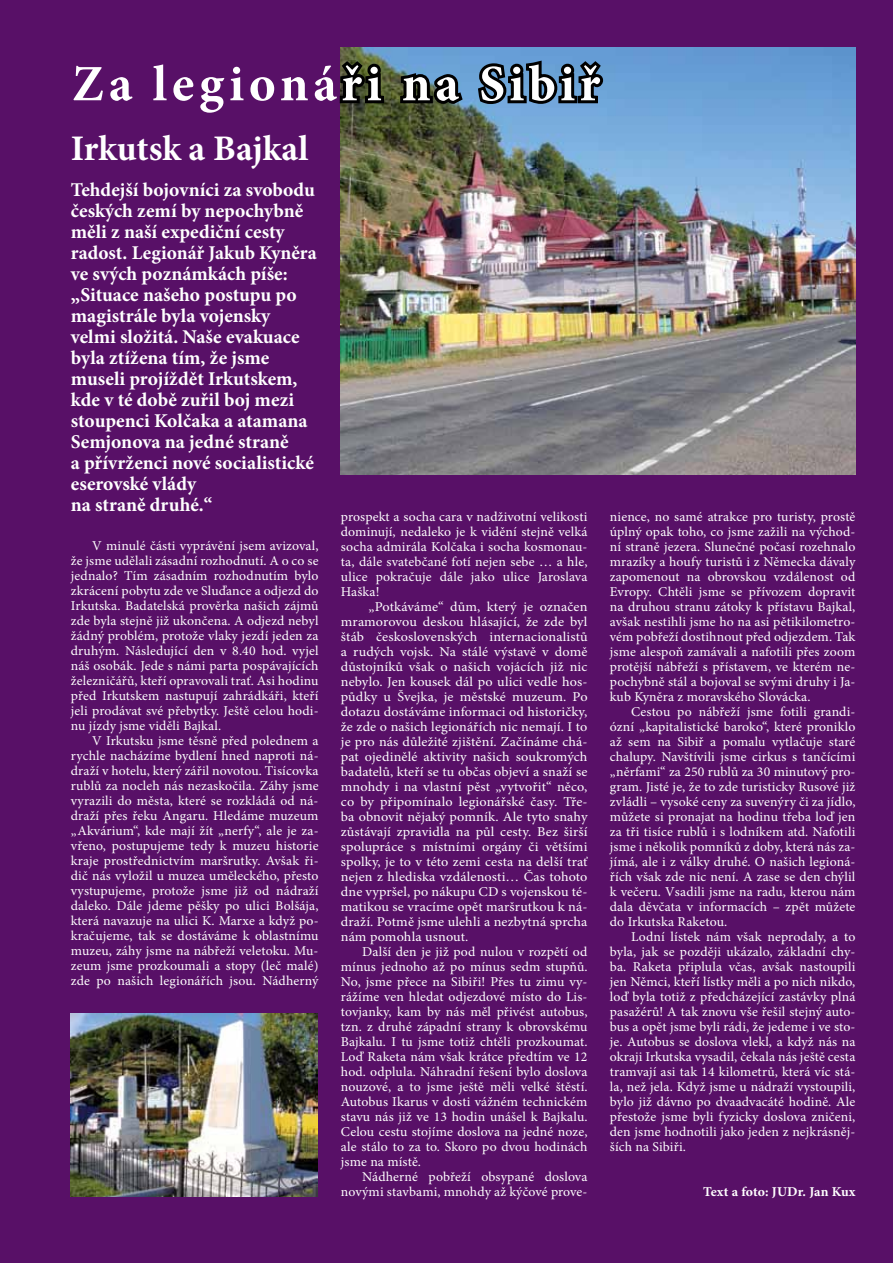
<style>
.page{position:relative;width:893px;height:1263px;background:#581067}
.page>*{position:absolute;margin:0;border:0;box-sizing:border-box;transform-origin:0 0}
.t1{font:700 51px "Minion Pro";letter-spacing:.09em;color:#fff}
.t2{font:700 36px "Minion Pro";color:#fff}
.t3{font:700 19.5px/21px "Minion Pro";color:#fff}
.t4{font:13.5px/15px "Minion Pro";letter-spacing:.01em;color:#fff;text-align:justify}
.t5{font:13.5px/15px "Minion Pro";letter-spacing:.01em;color:#fff;text-align:justify;scale:1.05 1}
.t6{font:700 13.5px "Minion Pro";letter-spacing:.005em;color:#fff}
</style>
<div class="page">
<img style="left:341px;top:47px;width:514px;height:427px">
<img style="left:71px;top:1014px;width:246px;height:183px">
<svg style="left:339px;top:57px;width:48px;height:49px;background:#292c1c"></svg>
<svg style="left:397px;top:69px;width:70px;height:38px;background:#2e3f46"></svg>
<svg style="left:475px;top:56px;width:132px;height:52px;background:#35506a"></svg>
<h1 class="t1" style="left:72px;top:48px;width:530px">Za legionáři na Sibiř</h1>
<h2 class="t2" style="left:71px;top:123px;width:239px">Irkutsk a Bajkal</h2>
<p class="t3" style="left:71px;top:179px;width:247px">Tehdejší bojovníci za svobodu českých zemí by nepochybně měli z naší expediční cesty radost. Legionář Jakub Kyněra ve svých poznámkách píše: „Situace našeho postupu po magistrále byla vojensky velmi složitá. Naše evakuace byla ztížena tím, že jsme museli projíždět Irkutskem, kde v té době zuřil boj mezi stoupenci Kolčaka a atamana<br>Semjonova na jedné straně<br>a přívrženci nové socialistické eserovské vlády<br>na straně druhé.“</p>
<p class="t4" style="left:71px;top:538px;width:249px;text-indent:21px">V minulé části vyprávění jsem avizoval, že jsme udělali zásadní rozhodnutí. A o co se jednalo? Tím zásadním rozhodnutím bylo zkrácení pobytu zde ve Sluďance a odjezd do Irkutska. Badatelská prověrka našich zájmů zde byla stejně již ukončena. A odjezd nebyl žádný problém, protože vlaky jezdí jeden za druhým. Následující den v 8.40 hod. vyjel náš osobák. Jede s námi parta pospávajících železničářů, kteří opravovali trať. Asi hodinu před Irkutskem nastupují zahrádkáři, kteří jeli prodávat své přebytky. Ještě celou hodi&shy;nu jízdy jsme viděli Bajkal.</p>
<p class="t4" style="left:71px;top:733px;width:249px;text-indent:21px">V Irkutsku jsme těsně před polednem a rychle nacházíme bydlení hned naproti ná&shy;draží v hotelu, který zářil novotou. Tisícovka rublů za nocleh nás nezaskočila. Záhy jsme vyrazili do města, které se rozkládá od ná&shy;draží přes řeku Angaru. Hledáme muzeum „Akvárium“, kde mají žít „nerfy“, ale je za&shy;vřeno, postupujeme tedy k muzeu historie kraje prostřednictvím maršrutky. Avšak ři&shy;dič nás vyložil u muzea uměleckého, přesto vystupujeme, protože jsme již od nádraží daleko. Dále jdeme pěšky po ulici Bolšája, která navazuje na ulici K. Marxe a když po&shy;kračujeme, tak se dostáváme k oblastnímu muzeu, záhy jsme na nábřeží veletoku. Mu&shy;zeum jsme prozkoumali a stopy (leč malé) zde po našich legionářích jsou. Nádherný</p>
<p class="t4" style="left:341px;top:509px;width:248px">prospekt a socha cara v nadživotní velikosti dominují, nedaleko je k vidění stejně velká socha admirála Kolčaka i socha kosmonau&shy;ta, dále svatebčané fotí nejen sebe … a hle, ulice pokračuje dále jako ulice Jaroslava Haška!</p>
<p class="t5" style="left:341px;top:599px;width:236px;text-indent:28px">„Potkáváme“ dům, který je označen mramorovou deskou hlásající, že zde byl štáb československých internacionalistů a rudých vojsk. Na stálé výstavě v domě důstojníků však o našich vojácích již nic nebylo. Jen kousek dál po ulici vedle hos&shy;půdky u Švejka, je městské muzeum. Po dotazu dostáváme informaci od historičky, že zde o našich legionářích nic nemají. I to je pro nás důležité zjištění. Začínáme chá&shy;pat ojedinělé aktivity našich soukromých badatelů, kteří se tu občas objeví a snaží se mnohdy i na vlastní pěst „vytvořit“ něco, co by připomínalo legionářské časy. Tře&shy;ba obnovit nějaký pomník. Ale tyto snahy zůstávají zpravidla na půl cesty. Bez širší spolupráce s místními orgány či většími spolky, je to v této zemi cesta na delší trať nejen z hlediska vzdálenosti… Čas tohoto dne vypršel, po nákupu CD s vojenskou té&shy;matikou se vracíme opět maršrutkou k ná&shy;draží. Potmě jsme ulehli a nezbytná sprcha nám pomohla usnout.</p>
<p class="t4" style="left:341px;top:944px;width:248px;text-indent:21px">Další den je již pod nulou v rozpětí od mínus jednoho až po mínus sedm stupňů.<br>No, jsme přece na Sibiři! Přes tu zimu vy&shy;rážíme ven hledat odjezdové místo do Lis&shy;tovjanky, kam by nás měl přivést autobus, tzn. z druhé západní strany k obrovskému Bajkalu. I tu jsme totiž chtěli prozkoumat.<br>Loď Raketa nám však krátce předtím ve 12 hod. odplula. Náhradní řešení bylo doslova nouzové, a to jsme ještě měli velké štěstí.<br>Autobus Ikarus v dosti vážném technickém stavu nás již ve 13 hodin unášel k Bajkalu.<br>Celou cestu stojíme doslova na jedné noze, ale stálo to za to. Skoro po dvou hodinách jsme na místě.</p>
<p class="t4" style="left:341px;top:1169px;width:248px;text-align:right">Nádherné pobřeží obsypané doslova novými stavbami, mnohdy až kýčové prove-</p>
<p class="t4" style="left:610px;top:509px;width:247px">nience, no samé atrakce pro turisty, prostě úplný opak toho, co jsme zažili na východ&shy;ní straně jezera. Slunečné počasí rozehnalo mrazíky a houfy turistů i z Německa dávaly zapomenout na obrovskou vzdálenost od Evropy. Chtěli jsme se přívozem dopravit na druhou stranu zátoky k přístavu Bajkal, avšak nestihli jsme ho na asi pětikilometro&shy;vém pobřeží dostihnout před odjezdem. Tak jsme alespoň zamávali a nafotili přes zoom protější nábřeží s přístavem, ve kterém ne&shy;pochybně stál a bojoval se svými druhy i Ja&shy;kub Kyněra z moravského Slovácka.</p>
<p class="t4" style="left:610px;top:704px;width:247px;text-indent:21px">Cestou po nábřeží jsme fotili grandi&shy;ózní „kapitalistické baroko“, které proniklo až sem na Sibiř a pomalu vytlačuje staré chalupy. Navštívili jsme cirkus s tančícími „něrfami“ za 250 rublů za 30 minutový pro&shy;gram. Jisté je, že to zde turisticky Rusové již zvládli – vysoké ceny za suvenýry či za jídlo, můžete si pronajat na hodinu třeba loď jen za tři tisíce rublů i s lodníkem atd. Nafotili jsme i několik pomníků z doby, která nás za&shy;jímá, ale i z války druhé. O našich legioná&shy;řích však zde nic není. A zase se den chýlil k večeru. Vsadili jsme na radu, kterou nám dala děvčata v informacích – zpět můžete do Irkutska Raketou.</p>
<p class="t4" style="left:610px;top:929px;width:247px;text-indent:21px">Lodní lístek nám však neprodaly, a to byla, jak se později ukázalo, základní chy&shy;ba. Raketa připlula včas, avšak nastoupili jen Němci, kteří lístky měli a po nich nikdo, loď byla totiž z předcházející zastávky plná pasažérů! A tak znovu vše řešil stejný auto&shy;bus a opět jsme byli rádi, že jedeme i ve sto&shy;je. Autobus se doslova vlekl, a když nás na okraji Irkutska vysadil, čekala nás ještě cesta tramvají asi tak 14 kilometrů, která víc stá&shy;la, než jela. Když jsme u nádraží vystoupili, bylo již dávno po dvaadvacáté hodině. Ale přestože jsme byli fyzicky doslova zničeni, den jsme hodnotili jako jeden z nejkrásněj&shy;ších na Sibiři.</p>
<p class="t6" style="left:703px;top:1182px;width:154px">Text a foto: JUDr. Jan Kux</p>
</div>
